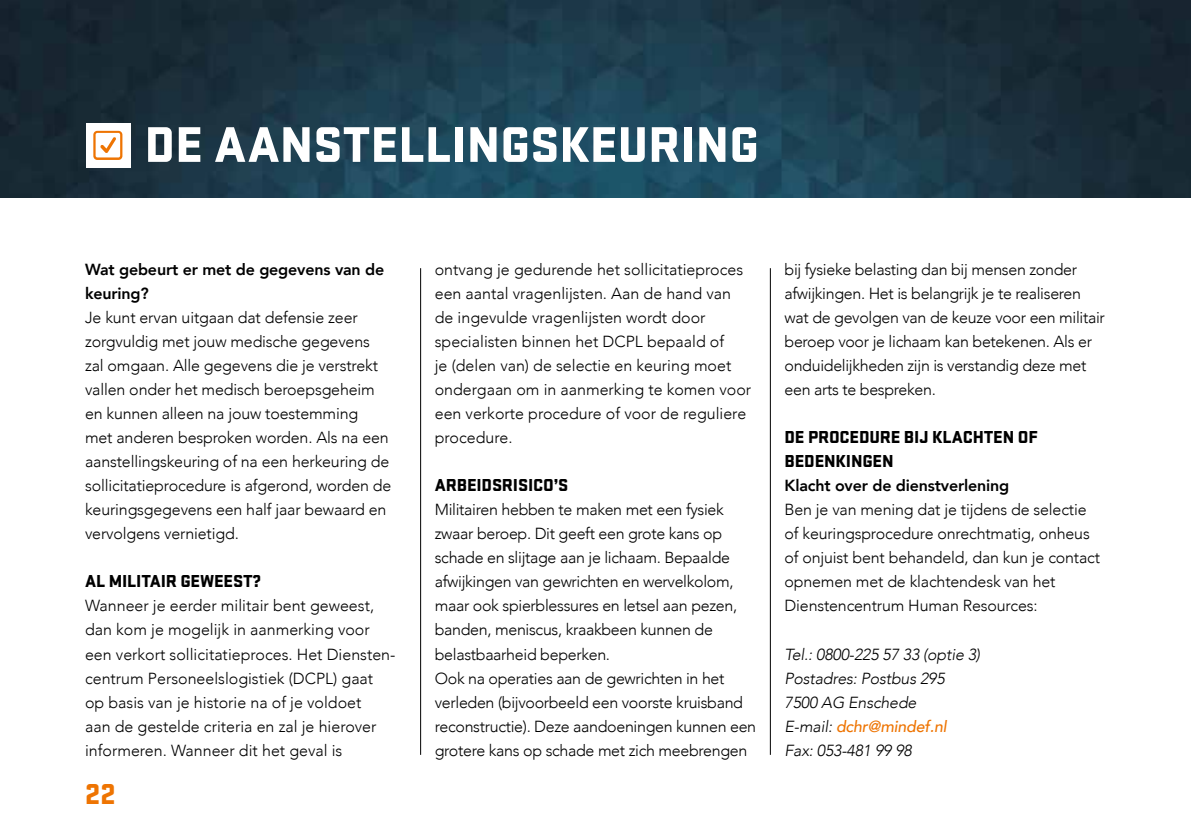
<style>
.page{position:relative;width:1191px;height:840px;background:#fff}
.page>*{position:absolute;margin:0;border:0;box-sizing:border-box;transform-origin:0 0}
.t1{font:900 52px "Stratum 1";color:#fff}
.t2{font:900 30px "Stratum 1";color:#ee7402}
.t3{font:900 18px/24px "Stratum 1";letter-spacing:-.01em;color:#000}
.t4{font:300 16px/24px "Avenir";letter-spacing:-.01em;color:#000}
.t5{font:italic 300 16px/24px "Avenir";letter-spacing:-.01em;color:#000}
.t6{font:800 16px/24px "Avenir";letter-spacing:-.01em;color:#000}
.s1{font-weight:500;color:#ee7402}
</style>
<div class="page">
<hr style="left:420px;top:268px;width:1px;height:486px;background:#000">
<hr style="left:770px;top:268px;width:1px;height:486px;background:#000">
<img style="left:0;top:0;width:1191px;height:197px">
<div style="left:86px;top:123px;width:44px;height:44px;background:#fff"></div>
<svg style="left:93px;top:131px;width:29px;height:29px"></svg>
<h1 class="t1" style="left:144px;top:106px;width:616px">DE AANSTELLINGSKEURING</h1>
<p class="t6" style="left:85px;top:256px;width:301px">Wat gebeurt er met de gegevens van de keuring?</p>
<p class="t4" style="left:85px;top:305px;width:308px">Je kunt ervan uitgaan dat defensie zeer zorgvuldig met jouw medische gegevens zal omgaan. Alle gegevens die je verstrekt vallen onder het medisch beroepsgeheim en kunnen alleen na jouw toestemming<br>met anderen besproken worden. Als na een aanstellingskeuring of na een herkeuring de sollicitatieprocedure is afgerond, worden de keuringsgegevens een half jaar bewaard en vervolgens vernietigd.</p>
<p class="t3" style="left:85px;top:568px;width:178px">AL MILITAIR GEWEEST?</p>
<p class="t4" style="left:85px;top:593px;width:312px">Wanneer je eerder militair bent geweest, dan kom je mogelijk in aanmerking voor een verkort sollicitatieproces. Het Diensten&shy;centrum Personeelslogistiek (DCPL) gaat op basis van je historie na of je voldoet<br>aan de gestelde criteria en zal je hierover informeren. Wanneer dit het geval is</p>
<h2 class="t2" style="left:85px;top:771px;width:32px">22</h2>
<p class="t4" style="left:435px;top:257px;width:318px">ontvang je gedurende het sollicitatieproces een aantal vragenlijsten. Aan de hand van de ingevulde vragenlijsten wordt door specialisten binnen het DCPL bepaald of<br>je (delen van) de selectie en keuring moet ondergaan om in aanmerking te komen voor een verkorte procedure of voor de reguliere procedure.</p>
<p class="t3" style="left:435px;top:472px;width:135px">ARBEIDSRISICO’S</p>
<p class="t4" style="left:435px;top:497px;width:323px">Militairen hebben te maken met een fysiek zwaar beroep. Dit geeft een grote kans op schade en slijtage aan je lichaam. Bepaalde afwijkingen van gewrichten en wervelkolom, maar ook spierblessures en letsel aan pezen, banden, meniscus, kraakbeen kunnen de belastbaarheid beperken.<br>Ook na operaties aan de gewrichten in het verleden (bijvoorbeeld een voorste kruisband reconstructie). Deze aandoeningen kunnen een grotere kans op schade met zich meebrengen</p>
<p class="t4" style="left:784px;top:257px;width:322px">bij fysieke belasting dan bij mensen zonder afwijkingen. Het is belangrijk je te realiseren wat de gevolgen van de keuze voor een militair beroep voor je lichaam kan betekenen. Als er onduidelijkheden zijn is verstandig deze met een arts te bespreken.</p>
<p class="t3" style="left:784px;top:424px;width:254px">DE PROCEDURE BIJ KLACHTEN OF<br>BEDENKINGEN</p>
<p class="t6" style="left:784px;top:472px;width:226px">Klacht over de dienstverlening</p>
<p class="t4" style="left:784px;top:497px;width:317px">Ben je van mening dat je tijdens de selectie of keuringsprocedure onrechtmatig, onheus of onjuist bent behandeld, dan kun je contact opnemen met de klachtendesk van het Dienstencentrum Human Resources:</p>
<p class="t5" style="left:784px;top:641px;width:197px">Tel.: 0800-225 57 33 (optie 3)<br>Postadres: Postbus 295<br>7500 AG Enschede<br>E-mail: <span class="s1">dchr@mindef.nl<br></span>Fax: 053-481 99 98</p>
</div>
